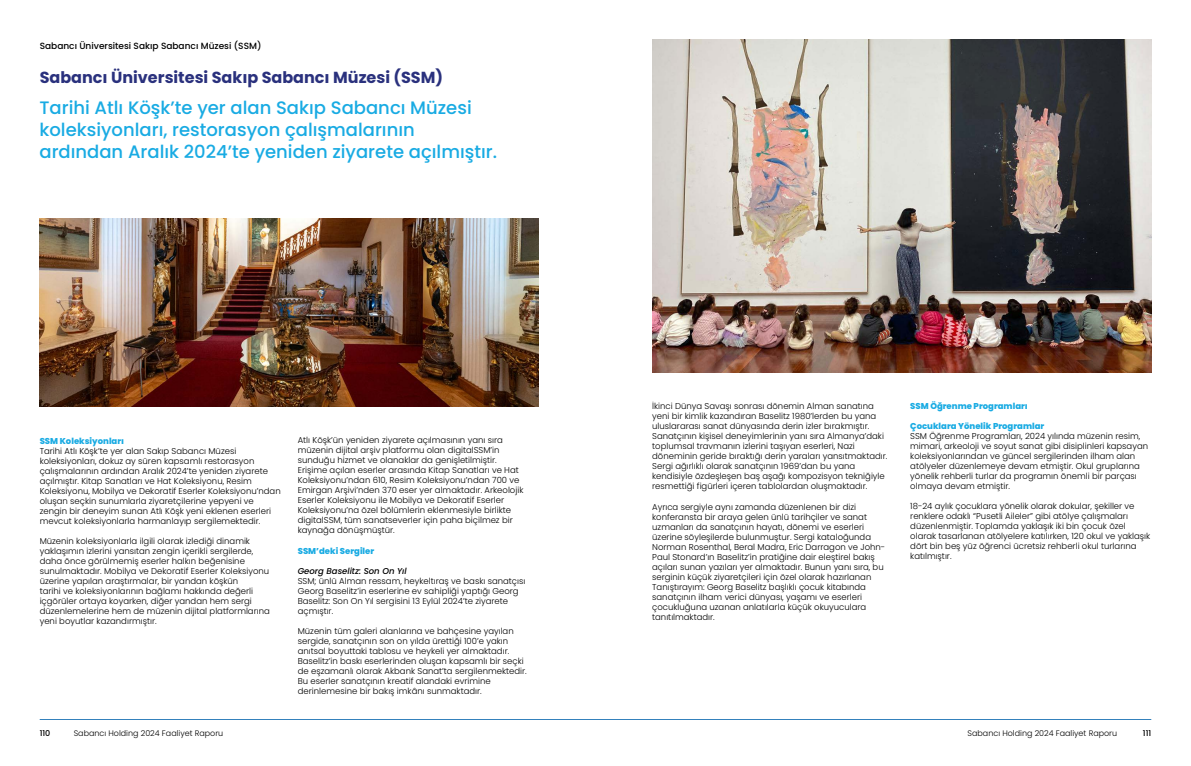
<style>
.page{position:relative;width:1191px;height:766px;background:#fff}
.page>*{position:absolute;margin:0;border:0;box-sizing:border-box;transform-origin:0 0}
.t1{font:500 18px/21.6px "Poppins";color:#19abe3}
.t2{font:700 16px "Poppins";color:#2a317d}
.t3{font:500 9px "Poppins";color:#000}
.t4{font:300 8.5px/10px "Poppins";color:#000}
.t5{font:800 8.5px "Poppins";color:#19abe3}
.t6{font:italic 500 8.5px "Poppins";color:#000}
.t7{font:300 8px "Poppins";color:#000}
.t8{font:500 8px "Poppins";color:#000}
</style>
<div class="page">
<img style="left:652px;top:40px;width:499px;height:332px">
<img style="left:40px;top:219px;width:499px;height:187px">
<p class="t3" style="left:40px;top:41px;width:223px">Sabancı Üniversitesi Sakıp Sabancı Müzesi (SSM)</p>
<h2 class="t2" style="left:40px;top:68px;width:405px">Sabancı Üniversitesi Sakıp Sabancı Müzesi (SSM)</h2>
<h1 class="t1" style="left:39px;top:97px;width:459px">Tarihi Atlı Köşk’te yer alan Sakıp Sabancı Müzesi koleksiyonları, restorasyon çalışmalarının ardından Aralık 2024’te yeniden ziyarete açılmıştır.</h1>
<p class="t5" style="left:40px;top:435px;width:86px">SSM Koleksiyonları</p>
<p class="t4" style="left:40px;top:445px;width:242px">Tarihi Atlı Köşk’te yer alan Sakıp Sabancı Müzesi koleksiyonları, dokuz ay süren kapsamlı restorasyon çalışmalarının ardından Aralık 2024’te yeniden ziyarete açılmıştır. Kitap Sanatları ve Hat Koleksiyonu, Resim Koleksiyonu, Mobilya ve Dekoratif Eserler Koleksiyonu’ndan oluşan seçkin sunumlarla ziyaretçilerine yepyeni ve zengin bir deneyim sunan Atlı Köşk yeni eklenen eserleri mevcut koleksiyonlarla harmanlayıp sergilemektedir.</p>
<p class="t4" style="left:40px;top:535px;width:232px">Müzenin koleksiyonlarla ilgili olarak izlediği dinamik yaklaşımın izlerini yansıtan zengin içerikli sergilerde, daha önce görülmemiş eserler halkın beğenisine sunulmaktadır. Mobilya ve Dekoratif Eserler Koleksiyonu üzerine yapılan araştırmalar, bir yandan köşkün<br>tarihi ve koleksiyonlarının bağlamı hakkında değerli içgörüler ortaya koyarken, diğer yandan hem sergi düzenlemelerine hem de müzenin dijital platformlarına yeni boyutlar kazandırmıştır.</p>
<p class="t4" style="left:298px;top:435px;width:227px">Atlı Köşk’ün yeniden ziyarete açılmasının yanı sıra müzenin dijital arşiv platformu olan digitalSSM’in sunduğu hizmet ve olanaklar da genişletilmiştir.<br>Erişime açılan eserler arasında Kitap Sanatları ve Hat Koleksiyonu’ndan 610, Resim Koleksiyonu’ndan 700 ve Emirgan Arşivi’nden 370 eser yer almaktadır. Arkeolojik Eserler Koleksiyonu ile Mobilya ve Dekoratif Eserler Koleksiyonu’na özel bölümlerin eklenmesiyle birlikte digitalSSM, tüm sanatseverler için paha biçilmez bir kaynağa dönüşmüştür.</p>
<p class="t5" style="left:298px;top:545px;width:78px">SSM’deki Sergiler</p>
<p class="t6" style="left:298px;top:565px;width:110px">Georg Baselitz: Son On Yıl</p>
<p class="t4" style="left:298px;top:575px;width:229px">SSM; ünlü Alman ressam, heykeltıraş ve baskı sanatçısı Georg Baselitz’in eserlerine ev sahipliği yaptığı Georg Baselitz: Son On Yıl sergisini 13 Eylül 2024’te ziyarete açmıştır.</p>
<p class="t4" style="left:298px;top:625px;width:230px">Müzenin tüm galeri alanlarına ve bahçesine yayılan sergide, sanatçının son on yılda ürettiği 100’e yakın anıtsal boyuttaki tablosu ve heykeli yer almaktadır.<br>Baselitz’in baskı eserlerinden oluşan kapsamlı bir seçki de eşzamanlı olarak Akbank Sanat’ta sergilenmektedir.<br>Bu eserler sanatçının kreatif alandaki evrimine derinlemesine bir bakış imkânı sunmaktadır.</p>
<p class="t4" style="left:652px;top:401px;width:237px">İkinci Dünya Savaşı sonrası dönemin Alman sanatına yeni bir kimlik kazandıran Baselitz 1980’lerden bu yana uluslararası sanat dünyasında derin izler bırakmıştır.<br>Sanatçının kişisel deneyimlerinin yanı sıra Almanya’daki toplumsal travmanın izlerini taşıyan eserleri, Nazi döneminin geride bıraktığı derin yaraları yansıtmaktadır.<br>Sergi ağırlıklı olarak sanatçının 1969’dan bu yana kendisiyle özdeşleşen baş aşağı kompozisyon tekniğiyle resmettiği figürleri içeren tablolardan oluşmaktadır.</p>
<p class="t4" style="left:652px;top:501px;width:235px">Ayrıca sergiyle aynı zamanda düzenlenen bir dizi konferansta bir araya gelen ünlü tarihçiler ve sanat uzmanları da sanatçının hayatı, dönemi ve eserleri üzerine söyleşilerde bulunmuştur. Sergi kataloğunda Norman Rosenthal, Beral Madra, Eric Darragon ve John-Paul Stonard’ın Baselitz’in pratiğine dair eleştirel bakış açıları sunan yazıları yer almaktadır. Bunun yanı sıra, bu serginin küçük ziyaretçileri için özel olarak hazırlanan Tanıştırayım: Georg Baselitz başlıklı çocuk kitabında sanatçının ilham verici dünyası, yaşamı ve eserleri çocukluğuna uzanan anlatılarla küçük okuyuculara tanıtılmaktadır.</p>
<p class="t5" style="left:910px;top:401px;width:119px">SSM Öğrenme Programları</p>
<p class="t5" style="left:910px;top:421px;width:135px">Çocuklara Yönelik Programlar</p>
<p class="t4" style="left:910px;top:431px;width:239px">SSM Öğrenme Programları, 2024 yılında müzenin resim, mimari, arkeoloji ve soyut sanat gibi disiplinleri kapsayan koleksiyonlarından ve güncel sergilerinden ilham alan atölyeler düzenlemeye devam etmiştir. Okul gruplarına yönelik rehberli turlar da programın önemli bir parçası olmaya devam etmiştir.</p>
<p class="t4" style="left:910px;top:501px;width:241px">18-24 aylık çocuklara yönelik olarak dokular, şekiller ve renklere odaklı “Pusetli Aileler” gibi atölye çalışmaları düzenlenmiştir. Toplamda yaklaşık iki bin çocuk özel olarak tasarlanan atölyelere katılırken, 120 okul ve yaklaşık dört bin beş yüz öğrenci ücretsiz rehberli okul turlarına katılmıştır.</p>
<p class="t8" style="left:40px;top:728px;width:12px">110</p>
<p class="t7" style="left:967px;top:728px;width:151px">Sabancı Holding 2024 Faaliyet Raporu</p>
<p class="t8" style="left:1142px;top:728px;width:10px">111</p>
<p class="t7" style="left:74px;top:728px;width:151px">Sabancı Holding 2024 Faaliyet Raporu</p>
</div>
